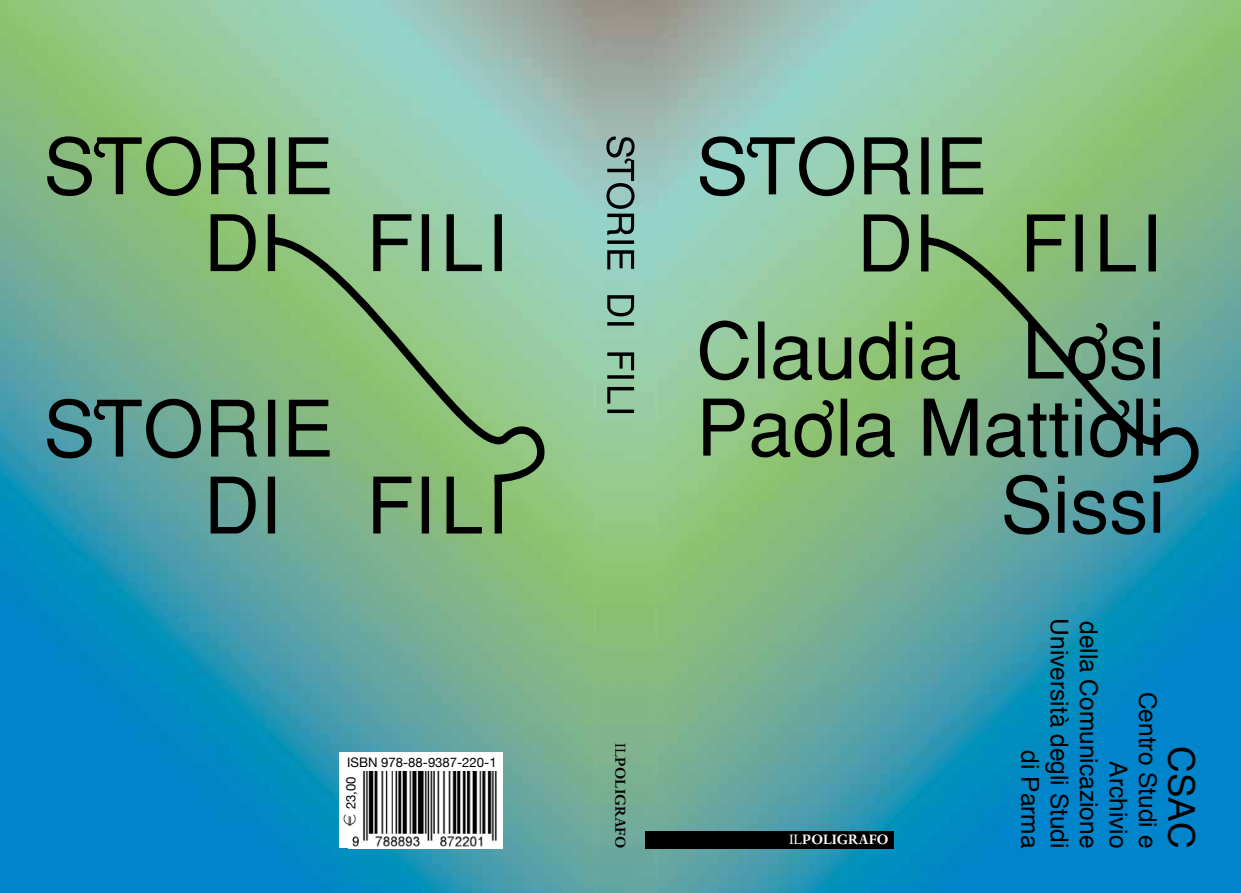
<style>
.page{position:relative;width:1241px;height:893px;background:#fff}
.page>*{position:absolute;margin:0;border:0;box-sizing:border-box;transform-origin:0 0}
.t1{font:36.75px "Helvetica";color:#000}
.t2{font:24.5px/29.4px "Helvetica";color:#000;text-align:right}
.t3{font:700 16.62px "Dante";color:#000}
.t4{font:700 15.75px "Dante";color:#fff}
.t5{font:13.12px "Helvetica Neue";color:#000}
.s1{font-family:"Eurofont";font-size:14.88px}
.s2{font-weight:400}
</style>
<div class="page">
<img style="left:595px;top:0;width:645px;height:893px">
<svg style="left:606px;top:136px;width:28px;height:277px;background:#709787"></svg>
<div style="left:645px;top:831px;width:248px;height:17px;background:#000"></div>
<svg style="left:1004px;top:483px;width:155px;height:52px;background:#3a6a6e"></svg>
<svg style="left:703px;top:398px;width:223px;height:59px;background:#648858"></svg>
<svg style="left:699px;top:321px;width:227px;height:59px;background:#668a5f"></svg>
<svg style="left:863px;top:214px;width:292px;height:57px;background:#6c9262"></svg>
<svg style="left:699px;top:136px;width:284px;height:60px;background:#658b76"></svg>
<svg style="left:926px;top:237px;width:274px;height:246px;background:#639172"></svg>
<img style="left:0;top:0;width:595px;height:893px">
<div style="left:339px;top:753px;width:163px;height:95px;background:#fff"></div>
<img style="left:352px;top:771px;width:145px;height:76px">
<svg style="left:210px;top:214px;width:292px;height:57px;background:#6d9468"></svg>
<svg style="left:47px;top:136px;width:282px;height:60px;background:#608357"></svg>
<svg style="left:210px;top:477px;width:292px;height:56px;background:#628c6c"></svg>
<svg style="left:47px;top:399px;width:226px;height:59px;background:#477169"></svg>
<svg style="left:273px;top:237px;width:273px;height:245px;background:#84b37b"></svg>
<p class="t5" style="left:347px;top:752px;width:151px">isbn 978-88-9387-220-1</p>
<p class="t5" style="left:341px;top:826px;width:51px;rotate:-90deg"><span class="s1">e</span> 23,00</p>
<p class="t3" style="left:629px;top:743px;width:106px;rotate:90deg"><span class="s2">IL</span>POLIGRAFO</p>
<p class="t4" style="left:788px;top:831px;width:101px"><span class="s2">IL</span>POLIGRAFO</p>
<p class="t2" style="left:1073px;top:618px;width:232px;rotate:90deg">Università degli Studi</p>
<p class="t2" style="left:1102px;top:621px;width:229px;rotate:90deg">della Comunicazione</p>
<p class="t2" style="left:1043px;top:750px;width:100px;rotate:90deg">di Parma</p>
<p class="t2" style="left:1161px;top:692px;width:158px;rotate:90deg">Centro Studi e<br>Archivio</p>
<h1 class="t1" style="left:1209px;top:746px;width:104px;rotate:90deg">CSAC</h1>
</div>
